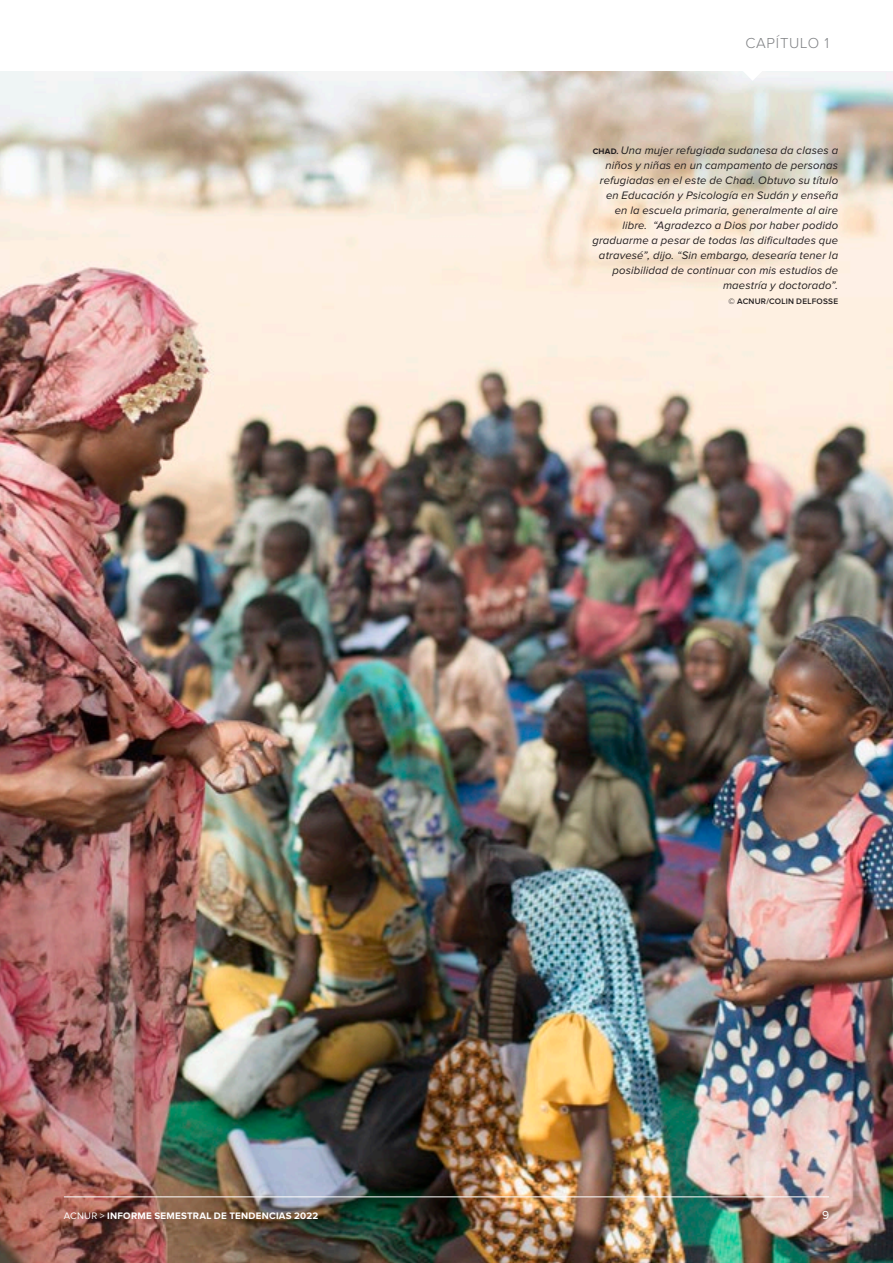
<style>
.page{position:relative;width:893px;height:1263px;background:#fff}
.page>*{position:absolute;margin:0;border:0;box-sizing:border-box;transform-origin:0 0}
.t1{font:300 15px "Proxima Nova";letter-spacing:.05em;color:#808285}
._2021___link_call_ch{font:12px "Proxima Nova";color:#fff}
._2021___Caption-Blac{font:italic 11.25px/15px "Proxima Nova";letter-spacing:.015em;color:#231f20;text-align:right}
._2021___link_call_ch-2{font:700 9.75px "Proxima Nova";letter-spacing:.025em;color:#fff}
._2021___Caption-Blac-2{font:600 8.25px "Proxima Nova";letter-spacing:.03em;color:#231f20}
.s1{font-weight:700;font-style:normal;font-size:8.25px}
.s2{font-weight:400}
</style>
<div class="page">
<img style="left:0;top:71px;width:893px;height:1192px">
<svg style="left:739px;top:71px;width:27px;height:10px"></svg>
<hr style="left:64px;top:1196px;width:765px;height:1px;background:#fff">
<h1 class="t1" style="left:745px;top:35px;width:85px">CAPÍTULO 1</h1>
<p class="_2021___Caption-Blac" style="left:592px;top:143px;width:247px"><span class="s1">CHAD.</span> Una mujer refugiada sudanesa da clases a niños y niñas en un campamento de personas refugiadas en el este de Chad. Obtuvo su título en Educación y Psicología en Sudán y enseña en la escuela primaria, generalmente al aire libre. “Agradezco a Dios por haber podido graduarme a pesar de todas las dificultades que atravesé”, dijo. “Sin embargo, desearía tener la posibilidad de continuar con mis estudios de maestría y doctorado”.</p>
<p class="_2021___Caption-Blac-2" style="left:729px;top:298px;width:111px">© ACNUR/COLIN DELFOSSE</p>
<p class="_2021___link_call_ch-2" style="left:64px;top:1210px;width:256px"><span class="s2">ACNUR &gt;</span> INFORME SEMESTRAL DE TENDENCIAS 2022</p>
<p class="_2021___link_call_ch" style="left:822px;top:1209px;width:9px">9</p>
</div>
